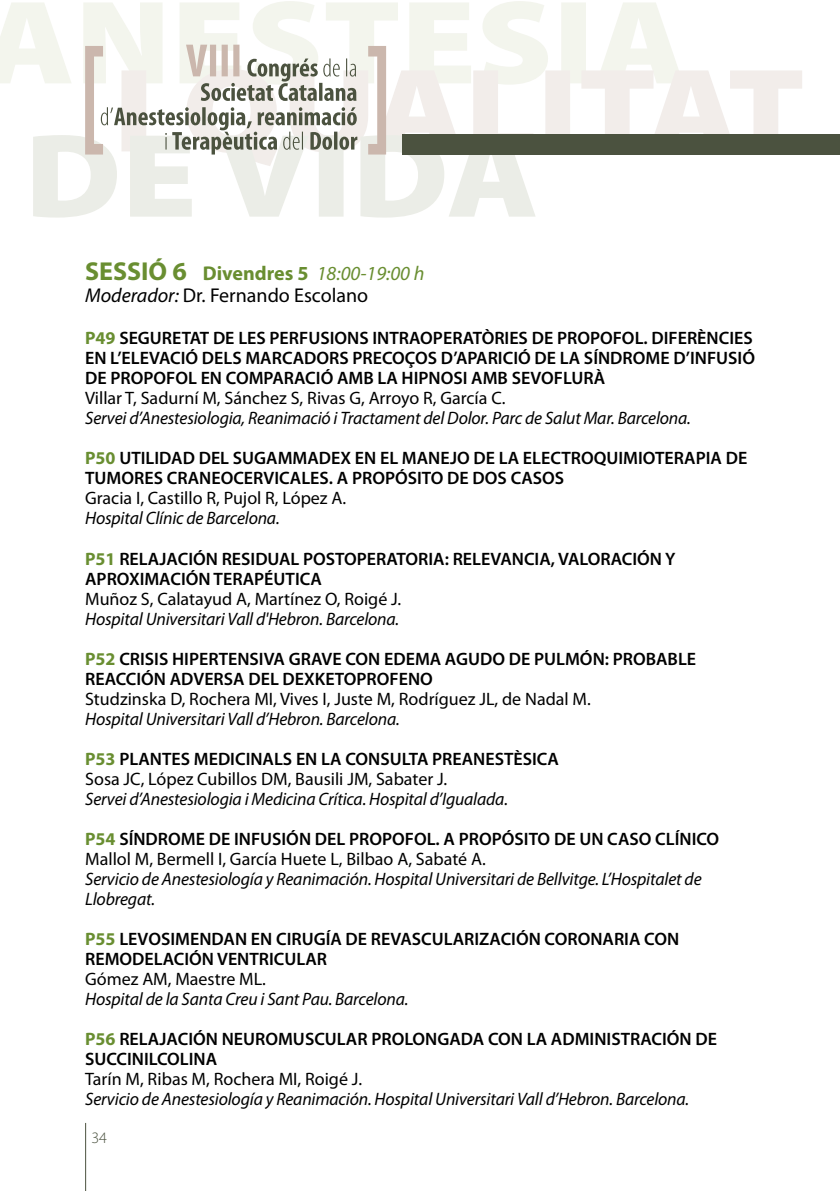
<style>
.page{position:relative;width:840px;height:1191px;background:#fff}
.page>*{position:absolute;margin:0;border:0;box-sizing:border-box;transform-origin:0 0}
.t1{font:20px/22px "Myriad Pro";color:#000}
.t2{font:600 18px/20px "Myriad Pro";color:#000}
.t3{font:italic 18px/20px "Myriad Pro";letter-spacing:-.01em;color:#000}
.t4{font:18px "Myriad Pro";color:#000}
.t5{font:300 16px "Myriad Pro";color:#4b523f}
.s1{font-weight:700;font-size:26px;color:#698e31}
.s2{font-weight:700;color:#698e31}
.s3{font-style:italic;color:#698e31}
.s4{font-style:italic}
.s5{font-weight:400}
</style>
<div class="page">
<svg style="left:0;top:1px;width:802px;height:217px"></svg>
<div style="left:403px;top:134px;width:436px;height:21px;background:#4b523f"></div>
<svg style="left:368px;top:46px;width:18px;height:108px"></svg>
<svg style="left:85px;top:45px;width:272px;height:109px"></svg>
<hr style="left:85px;top:1123px;width:1px;height:68px;background:#4b523f">
<p class="t1" style="left:85px;top:262px;width:340px"><span class="s1">SESSIÓ 6</span> <span class="s2">Divendres 5</span> <span class="s3">18:00-19:00 h<br></span><span class="s4">Moderador:</span> Dr. Fernando Escolano</p>
<p class="t2" style="left:85px;top:328px;width:671px"><span class="s2">P49</span> SEGURETAT DE LES PERFUSIONS INTRAOPERATÒRIES DE PROPOFOL. DIFERÈNCIES<br>EN L’ELEVACIÓ DELS MARCADORS PRECOÇOS D’APARICIÓ DE LA SÍNDROME D’INFUSIÓ<br>DE PROPOFOL EN COMPARACIÓ AMB LA HIPNOSI AMB SEVOFLURÀ</p>
<p class="t4" style="left:85px;top:387px;width:421px">Villar T, Sadurní M, Sánchez S, Rivas G, Arroyo R, García C.</p>
<p class="t3" style="left:85px;top:408px;width:607px">Servei d’Anestesiologia, Reanimació i Tractament del Dolor. Parc de Salut Mar. Barcelona.</p>
<p class="t2" style="left:85px;top:448px;width:663px"><span class="s2">P50</span> UTILIDAD DEL SUGAMMADEX EN EL MANEJO DE LA ELECTROQUIMIOTERAPIA DE<br>TUMORES CRANEOCERVICALES. A PROPÓSITO DE DOS CASOS</p>
<p class="t4" style="left:85px;top:487px;width:262px">Gracia I, Castillo R, Pujol R, López A.</p>
<p class="t3" style="left:85px;top:508px;width:196px">Hospital Clínic de Barcelona.</p>
<p class="t2" style="left:85px;top:548px;width:591px"><span class="s2">P51</span> RELAJACIÓN RESIDUAL POSTOPERATORIA: RELEVANCIA, VALORACIÓN Y<br>APROXIMACIÓN TERAPÉUTICA</p>
<p class="t4" style="left:85px;top:587px;width:317px">Muñoz S, Calatayud A, Martínez O, Roigé J.</p>
<p class="t3" style="left:85px;top:608px;width:315px">Hospital Universitari Vall d'Hebron. Barcelona.</p>
<p class="t2" style="left:85px;top:648px;width:612px"><span class="s2">P52</span> CRISIS HIPERTENSIVA GRAVE CON EDEMA AGUDO DE PULMÓN: PROBABLE<br>REACCIÓN ADVERSA DEL DEXKETOPROFENO</p>
<p class="t4" style="left:85px;top:687px;width:507px">Studzinska D, Rochera MI, Vives I, Juste M, Rodríguez JL, de Nadal M.</p>
<p class="t3" style="left:85px;top:708px;width:316px">Hospital Universitari Vall d’Hebron. Barcelona.</p>
<p class="t2" style="left:85px;top:748px;width:475px"><span class="s2">P53</span> PLANTES MEDICINALS EN LA CONSULTA PREANESTÈSICA<br><span class="s5">Sosa JC, López Cubillos DM, Bausili JM, Sabater J.</span></p>
<p class="t3" style="left:85px;top:788px;width:424px">Servei d’Anestesiologia i Medicina Crítica. Hospital d’Igualada.</p>
<p class="t2" style="left:85px;top:828px;width:635px"><span class="s2">P54</span> SÍNDROME DE INFUSIÓN DEL PROPOFOL. A PROPÓSITO DE UN CASO CLÍNICO<br><span class="s5">Mallol M, Bermell I, García Huete L, Bilbao A, Sabaté A.</span></p>
<p class="t3" style="left:85px;top:868px;width:617px">Servicio de Anestesiología y Reanimación. Hospital Universitari de Bellvitge. L’Hospitalet de<br>Llobregat.</p>
<p class="t2" style="left:85px;top:928px;width:595px"><span class="s2">P55</span> LEVOSIMENDAN EN CIRUGÍA DE REVASCULARIZACIÓN CORONARIA CON<br>REMODELACIÓN VENTRICULAR</p>
<p class="t4" style="left:85px;top:967px;width:182px">Gómez AM, Maestre ML.</p>
<p class="t3" style="left:85px;top:988px;width:325px">Hospital de la Santa Creu i Sant Pau. Barcelona.</p>
<p class="t2" style="left:85px;top:1028px;width:633px"><span class="s2">P56</span> RELAJACIÓN NEUROMUSCULAR PROLONGADA CON LA ADMINISTRACIÓN DE<br>SUCCINILCOLINA</p>
<p class="t4" style="left:85px;top:1067px;width:278px">Tarín M, Ribas M, Rochera MI, Roigé J.</p>
<p class="t3" style="left:85px;top:1088px;width:605px">Servicio de Anestesiología y Reanimación. Hospital Universitari Vall d’Hebron. Barcelona.</p>
<p class="t5" style="left:91px;top:1128px;width:17px">34</p>
</div>
